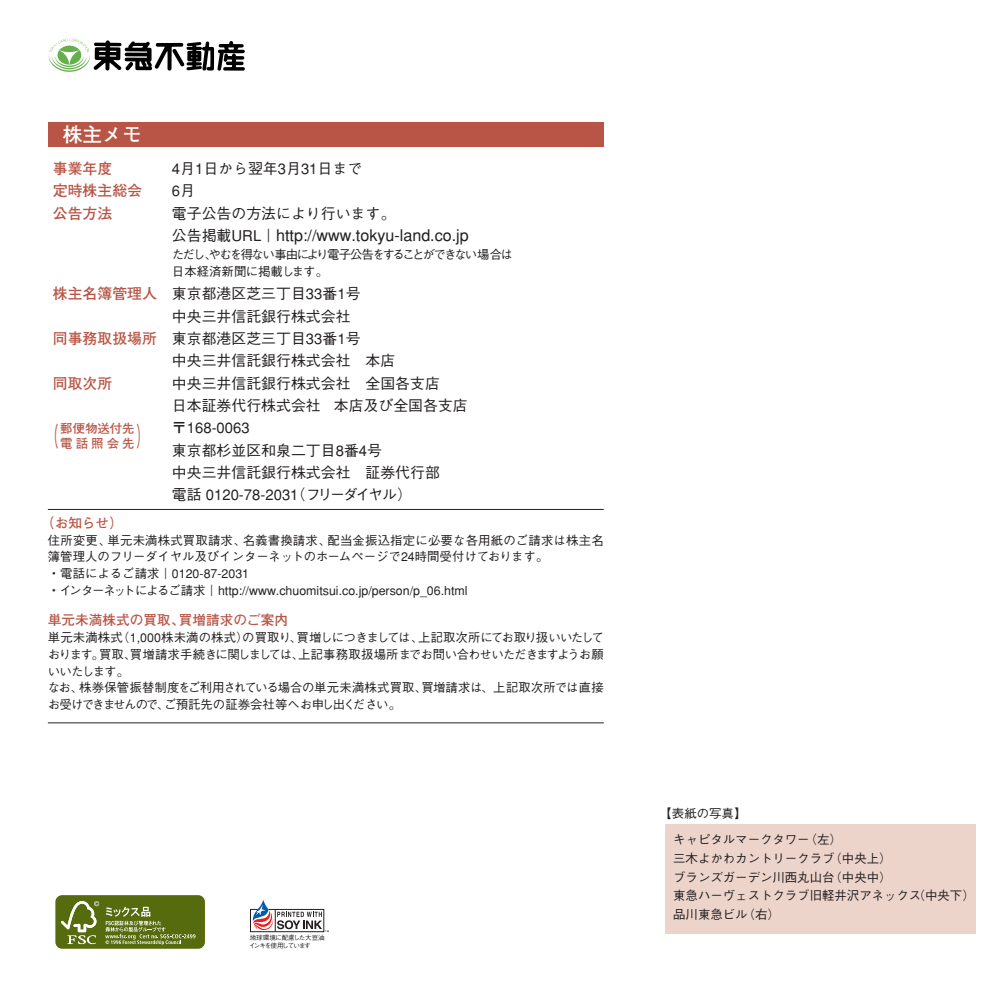
<style>
.page{position:relative;width:991px;height:991px;background:#fff}
.page>*{position:absolute;margin:0;border:0;box-sizing:border-box;transform-origin:0 0}
.t1{font:700 26.07px "Futo Go B101";color:#b85546;scale:.46 1}
.t2{font:700 19.78px "Futo Go B101";color:#fff}
.t3{font:500 16.1px "Gothic BBB";color:#231f20}
.t4{font:500 14.88px/22.4px "Gothic BBB";color:#231f20}
.t5{font:700 14.88px/22.4px "Futo Go B101";color:#b85546}
.t6{font:700 13.65px "Futo Go B101";color:#b85546}
.t7{font:500 12.42px/18.6px "Gothic BBB";color:#231f20}
.t8{font:500 12.42px/16.8px "Gothic BBB";letter-spacing:-.035em;color:#231f20}
.t9{font:500 12.42px/17.3px "Gothic BBB";letter-spacing:-.115em;color:#231f20}
.t10{font:700 12.42px "Futo Go B101";color:#b85546}
.t11{font:500 6.48px/7.9px "Gothic BBB";letter-spacing:-.115em;color:#231f20}
.s1{font-size:14.88px}
</style>
<div class="page">
<div style="left:48px;top:122px;width:555px;height:25px;background:#b85546"></div>
<hr style="left:48px;top:509px;width:555px;height:1px;background:#231f20">
<hr style="left:48px;top:722px;width:555px;height:1px;background:#231f20">
<svg style="left:49px;top:38px;width:196px;height:34px"></svg>
<div style="left:665px;top:824px;width:311px;height:109px;background:#edd4ca"></div>
<div style="left:55px;top:895px;width:150px;height:53px;background:#556b0e;border-radius:7px"></div>
<svg style="left:61px;top:901px;width:38px;height:43px"></svg>
<svg style="left:105px;top:906px;width:90px;height:39px"></svg>
<svg style="left:250px;top:909px;width:3px;height:22px"></svg>
<svg style="left:253px;top:899px;width:76px;height:33px"></svg>
<h2 class="t2" style="left:63px;top:127px;width:81px">株主メモ</h2>
<p class="t5" style="left:53px;top:159px;width:91px">事業年度<br>定時株主総会公告方法</p>
<p class="t5" style="left:53px;top:284px;width:106px">株主名簿管理人</p>
<p class="t5" style="left:53px;top:329px;width:106px">同事務取扱場所</p>
<p class="t5" style="left:53px;top:373px;width:61px">同取次所</p>
<p class="t10" style="left:60px;top:423px;width:76px">郵便物送付先</p>
<h1 class="t1" style="left:47px;top:426px;width:28px">（</h1>
<h1 class="t1" style="left:136px;top:426px;width:28px">）</h1>
<p class="t10" style="left:60px;top:438px;width:76px">電話照会先</p>
<p class="t4" style="left:172px;top:159px;width:225px">4月1日から翌年3月31日まで<br>6月<br>電子公告の方法により行います。</p>
<p class="t3" style="left:172px;top:229px;width:298px"><span class="s1">公告掲載URL｜</span>http://www.tokyu-land.co.jp</p>
<p class="t9" style="left:172px;top:247px;width:342px">ただし、やむを得ない事由により電子公告をすることができない場合は日本経済新聞に掲載します。</p>
<p class="t4" style="left:172px;top:284px;width:297px">東京都港区芝三丁目33番1号<br>中央三井信託銀行株式会社<br>東京都港区芝三丁目33番1号<br>中央三井信託銀行株式会社　本店<br>中央三井信託銀行株式会社　全国各支店<br>日本証券代行株式会社 本店及び全国各支店〒168-0063<br>東京都杉並区和泉二丁目8番4号<br>中央三井信託銀行株式会社　証券代行部<br>電話 0120-78-2031（フリーダイヤル）</p>
<p class="t6" style="left:41px;top:517px;width:83px">（お知らせ）</p>
<p class="t7" style="left:48px;top:533px;width:557px;line-height:16.8px">住所変更、単元未満株式買取請求、名義書換請求、配当金振込指定に必要な各用紙のご請求は株主名簿管理人のフリーダイヤル及びインターネットのホームページで24時間受付けております。<br>・電話によるご請求｜0120-87-2031<br>・インターネットによるご請求｜http://www.chuomitsui.co.jp/person/p_06.html</p>
<p class="t6" style="left:48px;top:615px;width:242px">単元未満株式の買取、買増請求のご案内</p>
<p class="t8" style="left:48px;top:630px;width:557px">単元未満株式（1,000株未満の株式）の買取り、買増しにつきましては、上記取次所にてお取り扱いいたしております。買取、買増請求手続きに関しましては、上記事務取扱場所までお問い合わせいただきますようお願いいたします。<br>なお、株券保管振替制度をご利用されている場合の単元未満株式買取、買増請求は、上記取次所では直接お受けできませんので、ご預託先の証券会社等へお申し出ください。</p>
<p class="t11" style="left:249px;top:935px;width:77px">地球環境に配慮した大豆油インキを使用しています</p>
<p class="t7" style="left:659px;top:806px;width:88px">【表紙の写真】</p>
<p class="t7" style="left:673px;top:832px;width:303px">キャピタルマークタワー（左）<br>三木よかわカントリークラブ（中央上）<br>ブランズガーデン川西丸山台（中央中）<br>東急ハーヴェストクラブ旧軽井沢アネックス（中央下）品川東急ビル（右）</p>
</div>
